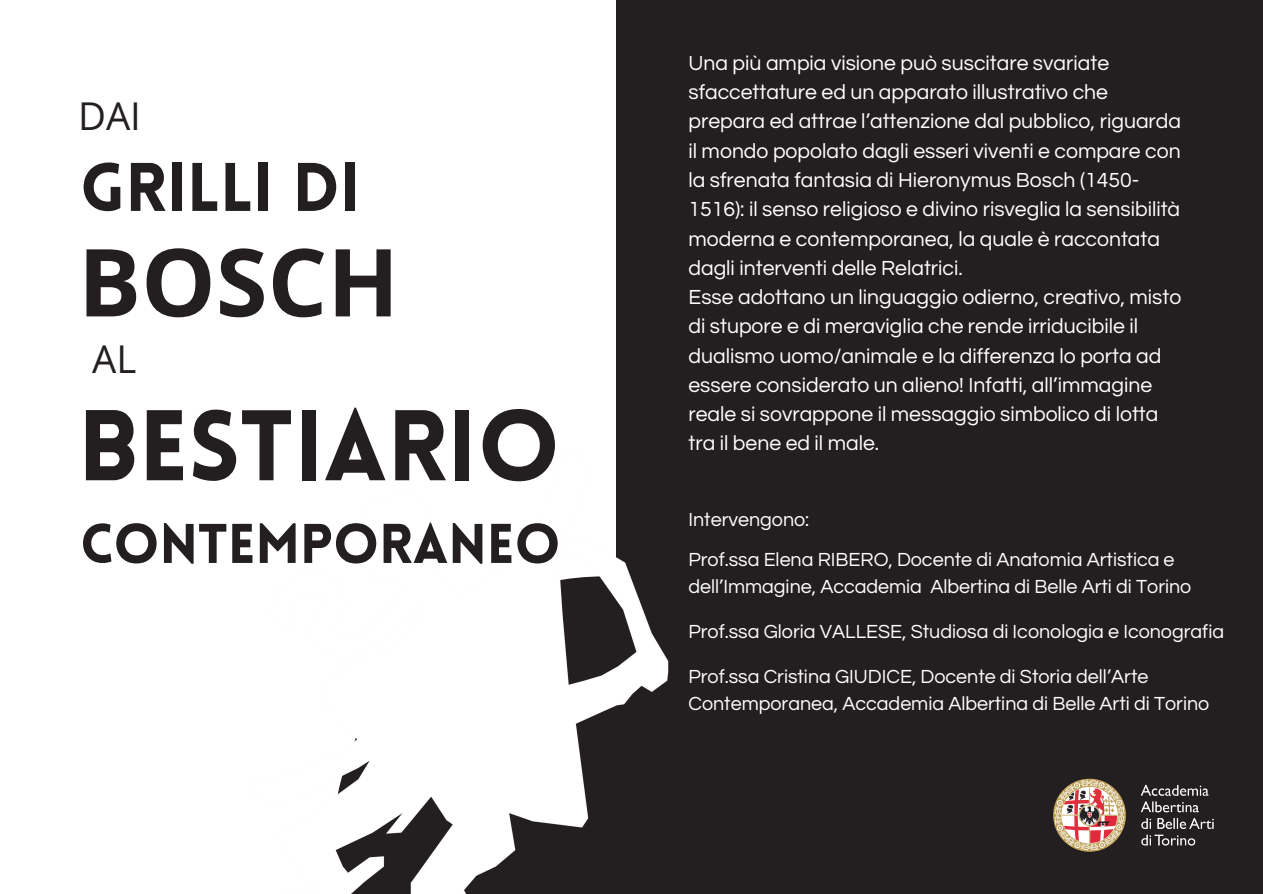
<style>
.page{position:relative;width:1263px;height:894px;background:#fff}
.page>*{position:absolute;margin:0;border:0;box-sizing:border-box;transform-origin:0 0}
.t1{font:900 97.95px "Lovelo";color:#231f20}
.t2{font:700 93.9px "Open Sans";color:#231f20}
.t3{font:900 67.05px "Lovelo";color:#231f20}
.t4{font:900 54.6px "Lovelo";color:#231f20}
.t5{font:38.4px "Open Sans";color:#231f20}
.t6{font:21.15px/29.2px "Questrial";color:#fff}
.t7{font:19.65px/27px "Questrial";color:#fff}
</style>
<div class="page">
<div style="left:616px;top:0;width:647px;height:893px;background:#231f20"></div>
<img style="left:335px;top:450px;width:334px;height:443px">
<img style="left:1053px;top:778px;width:161px;height:74px">
<p class="t5" style="left:78px;top:88px;width:64px">DAI</p>
<p class="t3" style="left:80px;top:160px;width:281px">GRILLI DI</p>
<p class="t2" style="left:78px;top:216px;width:322px">BOSCH</p>
<h5 class="t5" style="left:92px;top:332px;width:46px">AL</h5>
<p class="t1" style="left:78px;top:406px;width:484px">BESTIARIO</p>
<p class="t4" style="left:80px;top:522px;width:482px">CONTEMPORANEO</p>
<h3 class="t6" style="left:688px;top:49px;width:494px">Una più ampia visione può suscitare svariate sfaccettature ed un apparato illustrativo che prepara ed attrae l’attenzione dal pubblico, riguarda il mondo popolato dagli esseri viventi e compare con la sfrenata fantasia di Hieronymus Bosch (1450- 1516): il senso religioso e divino risveglia la sensibilità moderna e contemporanea, la quale è raccontata dagli interventi delle Relatrici.</h3>
<h1 class="t6" style="left:688px;top:283px;width:494px">Esse adottano un linguaggio odierno, creativo, misto di stupore e di meraviglia che rende irriducibile il dualismo uomo/animale e la differenza lo porta ad essere considerato un alieno! Infatti, all’immagine reale si sovrappone il messaggio simbolico di lotta tra il bene ed il male.</h1>
<h5 class="t7" style="left:688px;top:506px;width:122px">Intervengono:</h5>
<h2 class="t7" style="left:688px;top:546px;width:504px">Prof.ssa Elena RIBERO, Docente di Anatomia Artistica e dell’Immagine, Accademia Albertina di Belle Arti di Torino</h2>
<p class="t7" style="left:688px;top:618px;width:537px">Prof.ssa Gloria VALLESE, Studiosa di Iconologia e Iconografia</p>
<h4 class="t7" style="left:688px;top:663px;width:522px">Prof.ssa Cristina GIUDICE, Docente di Storia dell’Arte<br>Contemporanea, Accademia Albertina di Belle Arti di Torino</h4>
</div>
